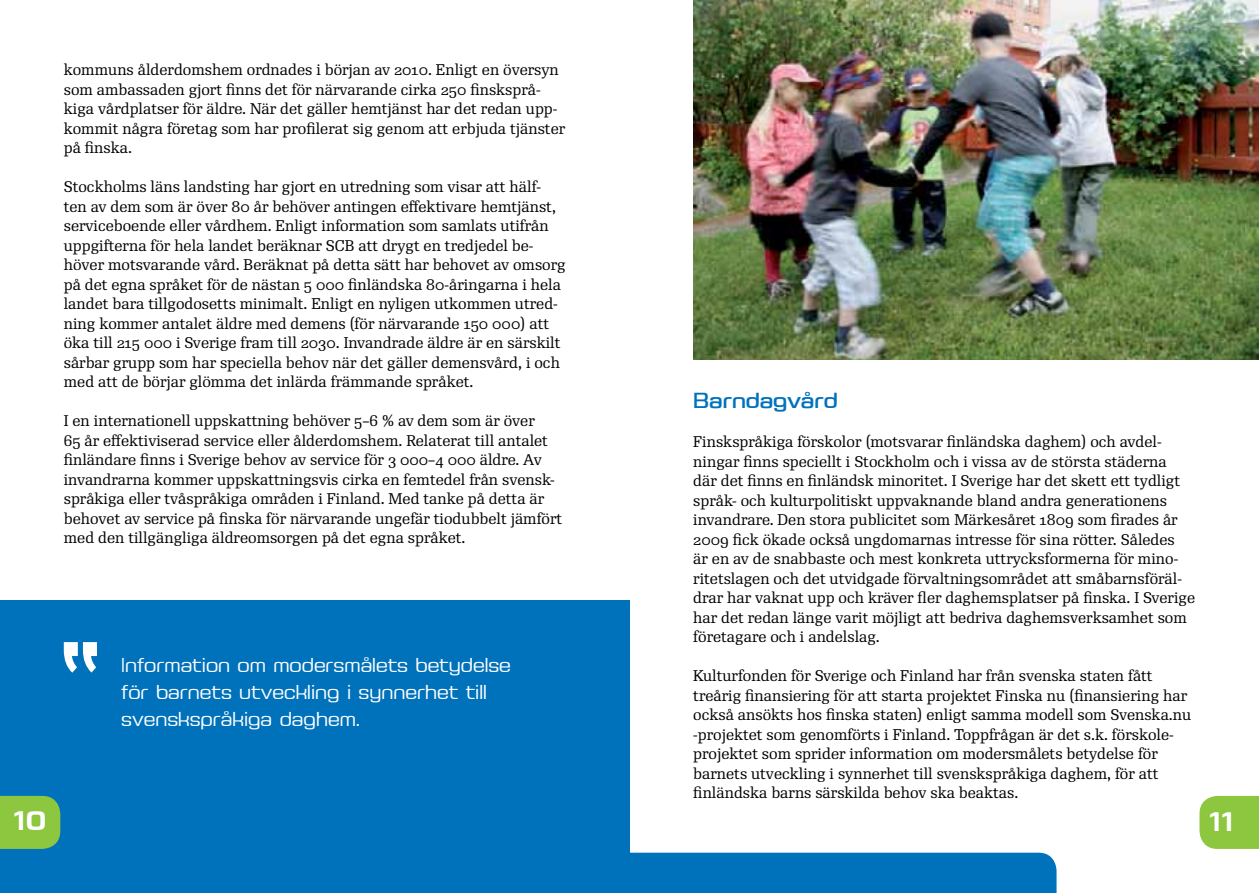
<style>
.page{position:relative;width:1259px;height:893px;background:#fff}
.page>*{position:absolute;margin:0;border:0;box-sizing:border-box;transform-origin:0 0}
.t1{font:700 24px "Saturn";color:#fff}
.t2{font:500 19.5px "Saturn";letter-spacing:-.005em;color:#0072bc}
.t3{font:300 18px/27px "Saturn";color:#fff}
.t4{font:15px/19.5px "Re Public Std";color:#000}
</style>
<div class="page">
<img style="left:693px;top:0;width:566px;height:359px">
<div style="left:0;top:600px;width:629px;height:293px;background:#0072bc"></div>
<div style="left:629px;top:853px;width:427px;height:40px;background:#0072bc"></div>
<svg style="left:1199px;top:796px;width:60px;height:53px;background:#92c848"></svg>
<div style="left:0;top:796px;width:60px;height:53px;background:#8dc63f"></div>
<svg style="left:64px;top:642px;width:33px;height:31px"></svg>
<p class="t4" style="left:64px;top:60px;width:503px">kommuns ålderdomshem ordnades i början av 2010. Enligt en översyn som ambassaden gjort finns det för närvarande cirka 250 finsksprå&shy;kiga vårdplatser för äldre. När det gäller hemtjänst har det redan upp&shy;kommit några företag som har profilerat sig genom att erbjuda tjänster på finska.</p>
<p class="t4" style="left:64px;top:177px;width:503px">Stockholms läns landsting har gjort en utredning som visar att hälf&shy;ten av dem som är över 80 år behöver antingen effektivare hemtjänst, serviceboende eller vårdhem. Enligt information som samlats utifrån uppgifterna för hela landet beräknar SCB att drygt en tredjedel be&shy;höver motsvarande vård. Beräknat på detta sätt har behovet av omsorg på det egna språket för de nästan 5 000 finländska 80-åringarna i hela landet bara tillgodosetts minimalt. Enligt en nyligen utkommen utred&shy;ning kommer antalet äldre med demens (för närvarande 150 000) att öka till 215 000 i Sverige fram till 2030. Invandrade äldre är en särskilt sårbar grupp som har speciella behov när det gäller demensvård, i och med att de börjar glömma det inlärda främmande språket.</p>
<p class="t4" style="left:64px;top:411px;width:500px">I en internationell uppskattning behöver 5–6 % av dem som är över<br>65 år effektiviserad service eller ålderdomshem. Relaterat till antalet finländare finns i Sverige behov av service för 3 000–4 000 äldre. Av invandrarna kommer uppskattningsvis cirka en femtedel från svensk&shy;språkiga eller tvåspråkiga områden i Finland. Med tanke på detta är behovet av service på finska för närvarande ungefär tiodubbelt jämfört med den tillgängliga äldreomsorgen på det egna språket.</p>
<p class="t3" style="left:121px;top:651px;width:391px">information om modersmålets betydelse för barnets utveckling i synnerhet till svenskspråkiga daghem.</p>
<h2 class="t2" style="left:693px;top:388px;width:146px">Barndagvård</h2>
<p class="t4" style="left:693px;top:432px;width:503px">Finskspråkiga förskolor (motsvarar finländska daghem) och avdel&shy;ningar finns speciellt i Stockholm och i vissa av de största städerna<br>där det finns en finländsk minoritet. I Sverige har det skett ett tydligt språk- och kulturpolitiskt uppvaknande bland andra generationens invandrare. Den stora publicitet som Märkesåret 1809 som firades år 2009 fick ökade också ungdomarnas intresse för sina rötter. Således<br>är en av de snabbaste och mest konkreta uttrycksformerna för mino&shy;ritetslagen och det utvidgade förvaltningsområdet att småbarnsföräl&shy;drar har vaknat upp och kräver fler daghemsplatser på finska. I Sverige har det redan länge varit möjligt att bedriva daghemsverksamhet som företagare och i andelslag.</p>
<p class="t4" style="left:693px;top:666px;width:499px">Kulturfonden för Sverige och Finland har från svenska staten fått treårig finansiering för att starta projektet Finska nu (finansiering har också ansökts hos finska staten) enligt samma modell som Svenska.nu -projektet som genomförts i Finland. Toppfrågan är det s.k. förskole&shy;projektet som sprider information om modersmålets betydelse för barnets utveckling i synnerhet till svenskspråkiga daghem, för att finländska barns särskilda behov ska beaktas.</p>
<h1 class="t1" style="left:14px;top:804px;width:34px">10</h1>
<h1 class="t1" style="left:1209px;top:805px;width:26px">11</h1>
</div>
